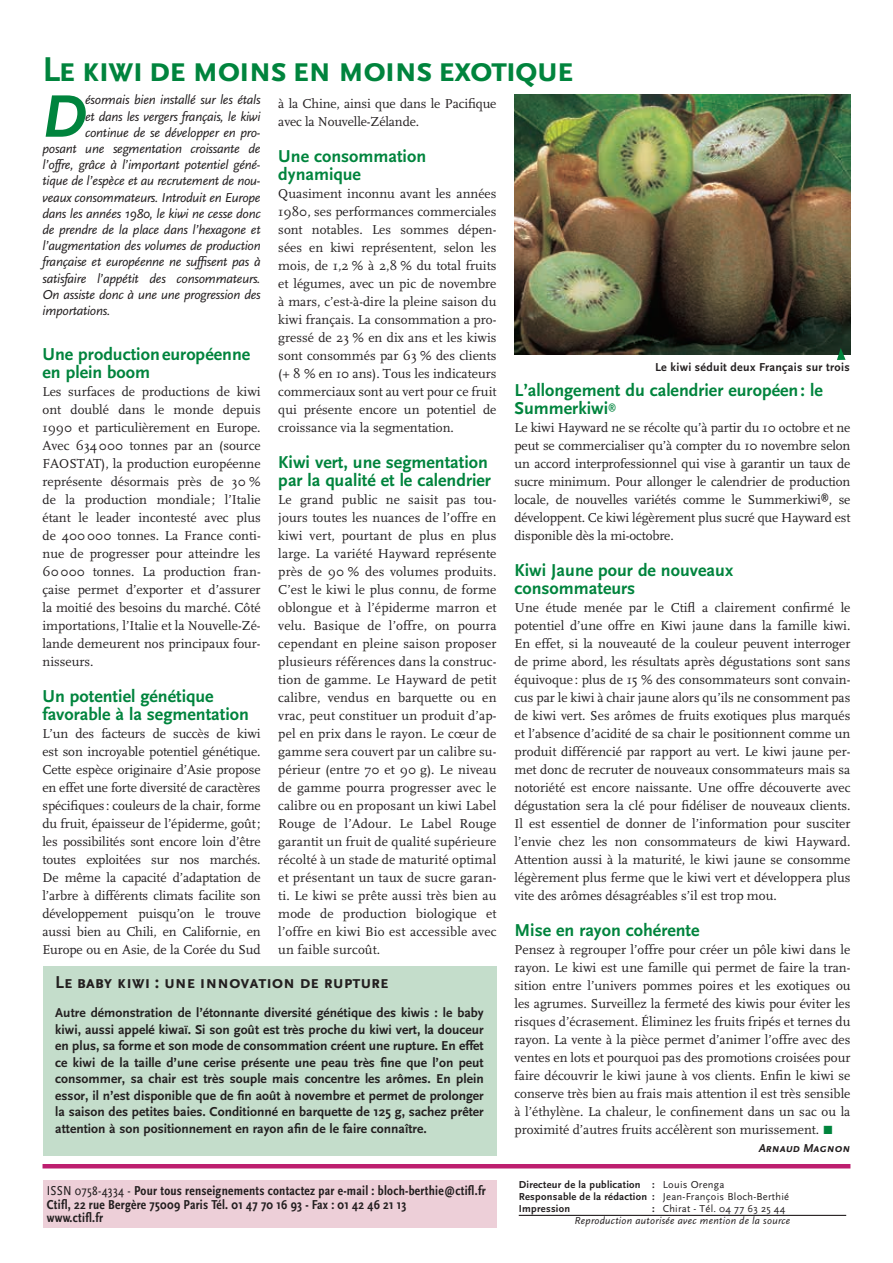
<style>
.page{position:relative;width:893px;height:1263px;background:#fff}
.page>*{position:absolute;margin:0;border:0;box-sizing:border-box;transform-origin:0 0}
.t1{font:italic 700 62.55px "Scala Sans";color:#00843d}
.t2{font:700 36px "Scala Sans Caps";letter-spacing:-.05em;color:#00843d}
.t3{font:700 18px/18px "Scala Sans";color:#00843d}
.t4{font:700 18px "Scala Sans Caps";letter-spacing:-.01em;color:#231f20}
.t5{font:13.5px/18px "Scala";color:#231f20;text-align:justify}
.t6{font:700 13.5px/16.5px "Scala Sans";color:#231f20;text-align:justify}
.t7{font:italic 13.5px "Scala Sans";letter-spacing:-.02em;color:#231f20}
.t8{font:13.5px/13.5px "Scala Sans Bold Con";letter-spacing:.02em;color:#231f20}
.t9{font:700 12px "Scala Sans";letter-spacing:.025em;color:#231f20}
.t10{font:italic 700 12px "Scala Sans Caps";letter-spacing:-.01em;color:#231f20}
.t11{font:700 10.5px/12px "Scala Sans";letter-spacing:.025em;color:#231f20}
.t12{font:italic 10.5px/12.6px "Scala Sans";letter-spacing:.025em;color:#231f20}
.s1{font-family:"Scala Sans Regular Con"}
.s2{font-family:"Scala Regular Expert";font-size:18px;color:#00843d}
.s3{font-weight:400}
.s4{font-weight:700;font-style:normal}
.s5{font-style:normal}
</style>
<div class="page">
<img style="left:514px;top:94px;width:336px;height:260px">
<hr style="left:519px;top:1215px;width:327px;height:1px;background:#231f20">
<div style="left:43px;top:1180px;width:453px;height:47px;background:#edcfd8"></div>
<hr style="left:43px;top:1164px;width:807px;height:4px;background:#bd1e6f">
<svg style="left:837px;top:348px;width:9px;height:12px"></svg>
<div style="left:43px;top:966px;width:453px;height:189px;background:#c4ddcb"></div>
<h2 class="t2" style="left:43px;top:49px;width:533px">Le kiwi de moins en moins exotique</h2>
<h1 class="t1" style="left:43px;top:83px;width:45px">D</h1>
<p class="t7" style="left:85px;top:93px;width:177px">ésormais bien installé sur les étals</p>
<p class="t5" style="left:278px;top:95px;width:220px">à la Chine, ainsi que dans le Pacifique avec la Nouvelle-Zélande.</p>
<h3 class="t3" style="left:278px;top:148px;width:149px">Une consommation dynamique</h3>
<p class="t5" style="left:278px;top:185px;width:220px">Quasiment inconnu avant les années 1980, ses performances commerciales sont notables. Les sommes dépen&shy;sées en kiwi représentent, selon les mois, de 1,2 % à 2,8 % du total fruits et légumes, avec un pic de novembre à mars, c’est-à-dire la pleine saison du kiwi français. La consommation a pro&shy;gressé de 23 % en dix ans et les kiwis sont consommés par 63 % des clients (+ 8 % en 10 ans). Tous les indicateurs commerciaux sont au vert pour ce fruit qui présente encore un potentiel de croissance via la segmentation.</p>
<h3 class="t3" style="left:278px;top:454px;width:214px">Kiwi vert, une segmentation par la qualité et le calendrier</h3>
<p class="t5" style="left:278px;top:491px;width:220px">Le grand public ne saisit pas tou&shy;jours toutes les nuances de l’offre en kiwi vert, pourtant de plus en plus large. La variété Hayward représente près de 90 % des volumes produits.<br>C’est le kiwi le plus connu, de forme oblongue et à l’épiderme marron et velu. Basique de l’offre, on pourra cependant en pleine saison proposer plusieurs références dans la construc&shy;tion de gamme. Le Hayward de petit calibre, vendus en barquette ou en vrac, peut constituer un produit d’ap&shy;pel en prix dans le rayon. Le cœur de gamme sera couvert par un calibre su&shy;périeur (entre 70 et 90 g). Le niveau de gamme pourra progresser avec le calibre ou en proposant un kiwi Label Rouge de l’Adour. Le Label Rouge garantit un fruit de qualité supérieure récolté à un stade de maturité optimal et présentant un taux de sucre garan&shy;ti. Le kiwi se prête aussi très bien au mode de production biologique et l’offre en kiwi Bio est accessible avec un faible surcoût.</p>
<h3 class="t4" style="left:55px;top:972px;width:335px">Le baby kiwi : une innovation de rupture</h3>
<p class="t6" style="left:55px;top:1005px;width:430px">Autre démonstration de l’étonnante diversité génétique des kiwis : le baby kiwi, aussi appelé kiwaï. Si son goût est très proche du kiwi vert, la douceur en plus, sa forme et son mode de consommation créent une rupture. En effet ce kiwi de la taille d’une cerise présente une peau très fine que l’on peut consommer, sa chair est très souple mais concentre les arômes. En plein essor, il n’est disponible que de fin août à novembre et permet de prolonger la saison des petites baies. Conditionné en barquette de 125 g, sachez prêter attention à son positionnement en rayon afin de le faire connaître.</p>
<p class="t7" style="left:85px;top:109px;width:177px">et dans les vergers français, le kiwi</p>
<p class="t7" style="left:85px;top:125px;width:177px">continue de se développer en pro-</p>
<p class="t7" style="left:43px;top:141px;width:220px">posant une segmentation croissante de</p>
<p class="t7" style="left:43px;top:157px;width:220px">l’offre, grâce à l’important potentiel géné-</p>
<p class="t7" style="left:43px;top:174px;width:220px">tique de l’espèce et au recrutement de nou-</p>
<p class="t7" style="left:43px;top:190px;width:220px">veaux consommateurs. Introduit en Europe</p>
<p class="t7" style="left:43px;top:206px;width:220px">dans les années 1980, le kiwi ne cesse donc</p>
<p class="t7" style="left:43px;top:222px;width:220px">de prendre de la place dans l’hexagone et</p>
<p class="t7" style="left:43px;top:238px;width:220px">l’augmentation des volumes de production</p>
<p class="t7" style="left:43px;top:255px;width:220px">française et européenne ne suffisent pas à</p>
<p class="t7" style="left:43px;top:271px;width:220px">satisfaire l’appétit des consommateurs.</p>
<p class="t7" style="left:43px;top:287px;width:220px">On assiste donc à une une progression des</p>
<p class="t7" style="left:43px;top:303px;width:69px">importations.</p>
<h3 class="t3" style="left:43px;top:346px;width:209px">Une productioneuropéenne en plein boom</h3>
<p class="t5" style="left:43px;top:383px;width:220px">Les surfaces de productions de kiwi ont doublé dans le monde depuis 1990 et particulièrement en Europe.<br>Avec 634000 tonnes par an (source FAOSTAT), la production européenne représente désormais près de 30 % de la production mondiale ; l’Italie étant le leader incontesté avec plus de 400000 tonnes. La France conti&shy;nue de progresser pour atteindre les 60000 tonnes. La production fran&shy;çaise permet d’exporter et d’assurer la moitié des besoins du marché. Côté importations, l’Italie et la Nouvelle-Zé&shy;lande demeurent nos principaux four&shy;nisseurs.</p>
<h3 class="t3" style="left:43px;top:688px;width:208px">Un potentiel génétique favorable à la segmentation</h3>
<p class="t5" style="left:43px;top:725px;width:220px">L’un des facteurs de succès de kiwi est son incroyable potentiel génétique.<br>Cette espèce originaire d’Asie propose en effet une forte diversité de caractères spécifiques: couleurs de la chair, forme du fruit, épaisseur de l’épiderme, goût; les possibilités sont encore loin d’être toutes exploitées sur nos marchés.<br>De même la capacité d’adaptation de l’arbre à différents climats facilite son développement puisqu’on le trouve aussi bien au Chili, en Californie, en Europe ou en Asie, de la Corée du Sud</p>
<p class="t8" style="left:47px;top:1184px;width:440px"><span class="s1">ISSN 0758-4334 -</span> Pour tous renseignements contactez par e-mail : bloch-berthie@ctifl.fr<br>Ctifl, 22 rue Bergère 75009 Paris Tél. 01 47 70 16 93 - Fax : 01 42 46 21 13<br>www.ctifl.fr</p>
<p class="t9" style="left:655px;top:360px;width:196px">Le kiwi séduit deux Français sur trois</p>
<h3 class="t3" style="left:514px;top:382px;width:310px">L’allongement du calendrier européen: le<br>Summerkiwi<sup>®</sup></h3>
<p class="t5" style="left:514px;top:419px;width:337px">Le kiwi Hayward ne se récolte qu’à partir du 10 octobre et ne peut se commercialiser qu’à compter du 10 novembre selon un accord interprofessionnel qui vise à garantir un taux de sucre minimum. Pour allonger le calendrier de production locale, de nouvelles variétés comme le Summerkiwi<sup>®</sup>, se développent. Ce kiwi légèrement plus sucré que Hayward est disponible dès la mi-octobre.</p>
<h3 class="t3" style="left:514px;top:562px;width:220px">Kiwi Jaune pour de nouveaux consommateurs</h3>
<p class="t5" style="left:514px;top:599px;width:337px">Une étude menée par le Ctifl a clairement confirmé le potentiel d’une offre en Kiwi jaune dans la famille kiwi.<br>En effet, si la nouveauté de la couleur peuvent interroger de prime abord, les résultats après dégustations sont sans équivoque : plus de 15 % des consommateurs sont convain&shy;cus par le kiwi à chair jaune alors qu’ils ne consomment pas de kiwi vert. Ses arômes de fruits exotiques plus marqués et l’absence d’acidité de sa chair le positionnent comme un produit différencié par rapport au vert. Le kiwi jaune per&shy;met donc de recruter de nouveaux consommateurs mais sa notoriété est encore naissante. Une offre découverte avec dégustation sera la clé pour fidéliser de nouveaux clients.<br>Il est essentiel de donner de l’information pour susciter l’envie chez les non consommateurs de kiwi Hayward.<br>Attention aussi à la maturité, le kiwi jaune se consomme légèrement plus ferme que le kiwi vert et développera plus vite des arômes désagréables s’il est trop mou.</p>
<h3 class="t3" style="left:514px;top:922px;width:187px">Mise en rayon cohérente</h3>
<p class="t5" style="left:514px;top:941px;width:337px">Pensez à regrouper l’offre pour créer un pôle kiwi dans le rayon. Le kiwi est une famille qui permet de faire la tran&shy;sition entre l’univers pommes poires et les exotiques ou les agrumes. Surveillez la fermeté des kiwis pour éviter les risques d’écrasement. Éliminez les fruits fripés et ternes du rayon. La vente à la pièce permet d’animer l’offre avec des ventes en lots et pourquoi pas des promotions croisées pour faire découvrir le kiwi jaune à vos clients. Enfin le kiwi se conserve très bien au frais mais attention il est très sensible à l’éthylène. La chaleur, le confinement dans un sac ou la proximité d’autres fruits accélèrent son murissement. <span class="s2">r</span></p>
<p class="t10" style="left:759px;top:1141px;width:93px">Arnaud Magnon</p>
<p class="t11" style="left:519px;top:1179px;width:272px">Directeur de la publication : <span class="s3">Louis Orenga<br></span>Responsable de la rédaction : <span class="s3">Jean-François Bloch-Berthié<br></span>Impression</p>
<p class="t12" style="left:574px;top:1202px;width:217px;text-indent:78px"><span class="s4">:</span> <span class="s5">Chirat - Tél. 04 77 63 25 44<br></span>Reproduction autorisée avec mention de la source</p>
</div>
